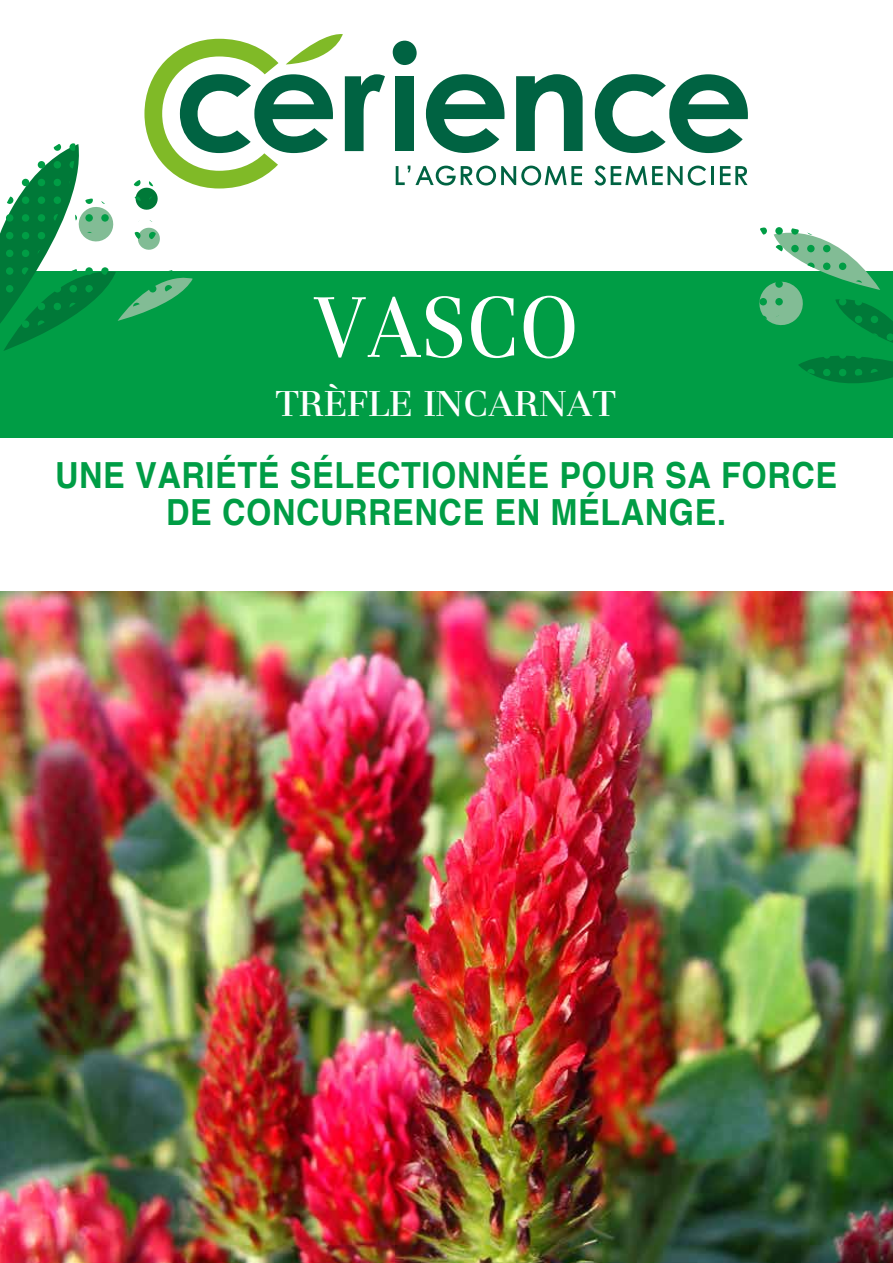
<style>
.page{position:relative;width:893px;height:1263px;background:#fff}
.page>*{position:absolute;margin:0;border:0;box-sizing:border-box;transform-origin:0 0}
.t1{font:500 89.4px "Basilia Std";color:#fff;scale:.88 1}
.t2{font:500 37.5px "Basilia Std";color:#fff}
.t3{font:700 36px/37.5px "Helvetica";letter-spacing:.02em;color:#009d45;text-align:center;scale:.9 1}
</style>
<div class="page">
<img style="left:0;top:591px;width:893px;height:672px">
<div style="left:0;top:271px;width:893px;height:173px;background:#009d45"></div>
<svg style="left:396px;top:166px;width:186px;height:20px"></svg>
<svg style="left:594px;top:166px;width:112px;height:20px"></svg>
<hr style="left:711px;top:166px;width:3px;height:19px;background:#006342">
<svg style="left:720px;top:166px;width:27px;height:19px"></svg>
<div style="left:393px;top:41px;width:24px;height:24px;background:#006342;border-radius:50%"></div>
<div style="left:395px;top:76px;width:19px;height:75px;background:#006342"></div>
<svg style="left:426px;top:74px;width:78px;height:79px"></svg>
<svg style="left:516px;top:74px;width:67px;height:77px"></svg>
<svg style="left:595px;top:74px;width:153px;height:79px"></svg>
<div style="left:0;top:438px;width:893px;height:152px;background:#fff"></div>
<svg style="left:0;top:34px;width:385px;height:317px"></svg>
<svg style="left:759px;top:227px;width:134px;height:156px"></svg>
<h1 class="t1" style="left:313px;top:277px;width:304px">VASCO</h1>
<p class="t2" style="left:276px;top:383px;width:342px">TRÈFLE INCARNAT</p>
<p class="t3" style="left:55px;top:458px;width:870px">UNE VARIÉTÉ SÉLECTIONNÉE POUR SA FORCE<br>DE CONCURRENCE EN MÉLANGE.</p>
</div>
